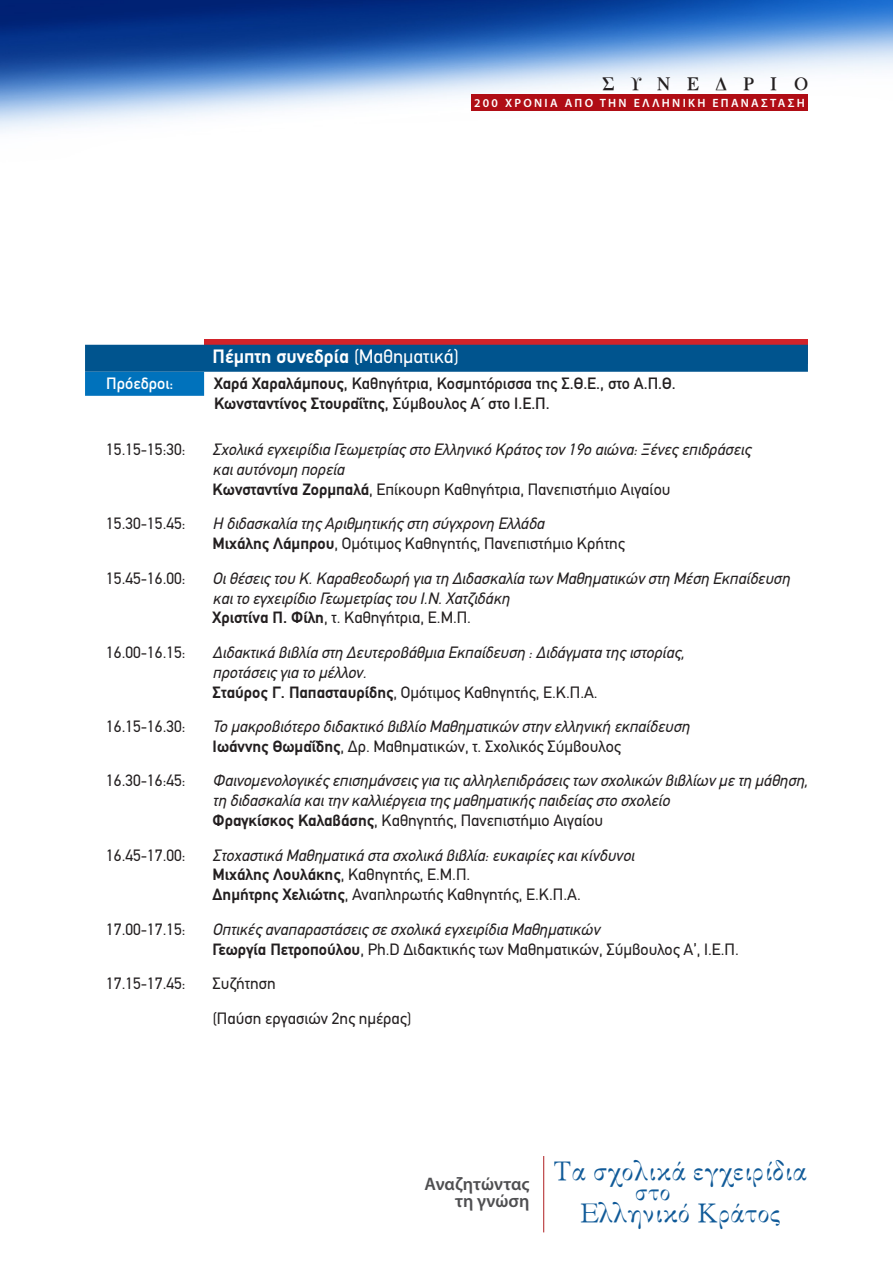
<style>
.page{position:relative;width:893px;height:1263px;background:#fff}
.page>*{position:absolute;margin:0;border:0;box-sizing:border-box;transform-origin:0 0}
.t1{font:26.85px/42px "Mg Memories Apla UC Pol Normal";color:#105a98;text-align:center}
.t2{font:24.15px "Mg Memories Apla UC Pol Normal";color:#105a98}
.συνεδρία{font:700 19.5px "PF Din Text";color:#fff}
.t3{font:600 18.15px/16.6px "Myriad Pro";color:#4f4f51;text-align:right}
.t4{font:700 18px "Mg Memories Apla UC Pol";letter-spacing:.9em;color:#231f20}
.text{font:italic 16.5px/19.8px "PF Din Text";color:#231f20}
.text-2{font:16.5px "PF Din Text";color:#231f20}
.πρόεδρος{font:500 16.5px/19.8px "PF Din Text";color:#231f20}
.πρόεδρος-2{font:500 16.5px "PF Din Text";color:#fff}
.t5{font:600 12px "Myriad Pro";letter-spacing:.19em;color:#fff}
.s1{font-weight:400}
.s2{font-weight:700}
.s3{font-weight:700;font-style:normal}
.s4{font-style:normal}
</style>
<div class="page">
<img style="left:0;top:0;width:893px;height:132px">
<hr style="left:543px;top:1156px;width:1px;height:76px;background:#af1f22">
<div style="left:471px;top:95px;width:337px;height:16px;background:#b00d15"></div>
<svg style="left:204px;top:340px;width:604px;height:5px;background:#c6252e"></svg>
<div style="left:85px;top:345px;width:723px;height:27px;background:#00548e"></div>
<div style="left:85px;top:372px;width:119px;height:24px;background:#0072bc"></div>
<p class="t4" style="left:603px;top:74px;width:207px">ΣΥΝΕΔΡΙΟ</p>
<p class="t5" style="left:474px;top:96px;width:332px">200 ΧΡΟΝΙΑ ΑΠΟ ΤΗΝ ΕΛΛΗΝΙΚΗ ΕΠΑΝΑΣΤΑΣΗ</p>
<p class="συνεδρία" style="left:213px;top:345px;width:248px">Πέμπτη συνεδρία <span class="s1">(Μαθηματικά)</span></p>
<p class="πρόεδρος-2" style="left:106px;top:374px;width:69px">Πρόεδροι:</p>
<p class="πρόεδρος" style="left:214px;top:373px;width:463px"><span class="s2">Χαρά Χαραλάμπους</span>, Καθηγήτρια, Κοσμητόρισσα της Σ.Θ.Ε., στο Α.Π.Θ.<br><span class="s2">Κωνσταντίνος Στουραΐτης</span>, Σύμβουλος Α΄ στο Ι.Ε.Π.</p>
<p class="text-2" style="left:106px;top:440px;width:81px">15.15-15:30:</p>
<p class="text" style="left:213px;top:440px;width:540px">Σχολικά εγχειρίδια Γεωμετρίας στο Ελληνικό Κράτος τον 19ο αιώνα: Ξένες επιδράσεις και αυτόνομη πορεία<br><span class="s3">Κωνσταντίνα Ζορμπαλά</span><span class="s4">, Επίκουρη Καθηγήτρια, Πανεπιστήμιο Αιγαίου</span></p>
<p class="text-2" style="left:106px;top:514px;width:81px">15.30-15.45:</p>
<p class="text" style="left:213px;top:514px;width:414px">Η διδασκαλία της Αριθμητικής στη σύγχρονη Ελλάδα<br><span class="s3">Μιχάλης Λάμπρου</span><span class="s4">, Ομότιμος Καθηγητής, Πανεπιστήμιο Κρήτης</span></p>
<p class="text-2" style="left:106px;top:568px;width:81px">15.45-16.00:</p>
<p class="text" style="left:213px;top:568px;width:579px">Οι θέσεις του Κ. Καραθεοδωρή για τη Διδασκαλία των Μαθηματικών στη Μέση Εκπαίδευση και το εγχειρίδιο Γεωμετρίας του Ι.Ν. Χατζιδάκη<br><span class="s3">Χριστίνα Π. Φίλη</span><span class="s4">, τ. Καθηγήτρια, Ε.Μ.Π.</span></p>
<p class="text-2" style="left:106px;top:643px;width:81px">16.00-16.15:</p>
<p class="text" style="left:213px;top:642px;width:473px">Διδακτικά βιβλία στη Δευτεροβάθμια Εκπαίδευση : Διδάγματα της ιστορίας, προτάσεις για το μέλλον.<br><span class="s3">Σταύρος Γ. Παπασταυρίδης</span><span class="s4">, Ομότιμος Καθηγητής, Ε.Κ.Π.Α.</span></p>
<p class="text-2" style="left:106px;top:717px;width:81px">16.15-16.30:</p>
<p class="text" style="left:213px;top:717px;width:478px">Το μακροβιότερο διδακτικό βιβλίο Μαθηματικών στην ελληνική εκπαίδευση<br><span class="s3">Ιωάννης Θωμαΐδης</span><span class="s4">, Δρ. Μαθηματικών, τ. Σχολικός Σύμβουλος</span></p>
<p class="text-2" style="left:106px;top:771px;width:81px">16.30-16:45:</p>
<p class="text" style="left:213px;top:771px;width:597px">Φαινομενολογικές επισημάνσεις για τις αλληλεπιδράσεις των σχολικών βιβλίων με τη μάθηση, τη διδασκαλία και την καλλιέργεια της μαθηματικής παιδείας στο σχολείο<br><span class="s3">Φραγκίσκος Καλαβάσης</span><span class="s4">, Καθηγητής, Πανεπιστήμιο Αιγαίου</span></p>
<p class="text-2" style="left:106px;top:845px;width:81px">16.45-17.00:</p>
<p class="text" style="left:213px;top:845px;width:423px">Στοχαστικά Μαθηματικά στα σχολικά βιβλία: ευκαιρίες και κίνδυνοι<br><span class="s3">Μιχάλης Λουλάκης</span><span class="s4">, Καθηγητής, Ε.Μ.Π.<br></span><span class="s3">Δημήτρης Χελιώτης</span><span class="s4">, Αναπληρωτής Καθηγητής, Ε.Κ.Π.Α.</span></p>
<p class="text-2" style="left:106px;top:919px;width:81px">17.00-17.15:</p>
<p class="text" style="left:213px;top:919px;width:528px">Οπτικές αναπαραστάσεις σε σχολικά εγχειρίδια Μαθηματικών<br><span class="s3">Γεωργία Πετροπούλου</span><span class="s4">, Ph.D Διδακτικής των Μαθηματικών, Σύμβουλος Α’, Ι.Ε.Π.</span></p>
<p class="text-2" style="left:106px;top:974px;width:81px">17.15-17.45:</p>
<p class="text-2" style="left:213px;top:974px;width:65px">Συζήτηση</p>
<p class="text-2" style="left:213px;top:1008px;width:200px">(Παύση εργασιών 2ης ημέρας)</p>
<p class="t3" style="left:425px;top:1175px;width:106px">Αναζητώντας τη γνώση</p>
<h1 class="t1" style="left:554px;top:1149px;width:255px">Τα σχολικά εγχειρίδια<br>Ελληνικό Κράτος</h1>
<h2 class="t2" style="left:636px;top:1177px;width:37px">στο</h2>
</div>
